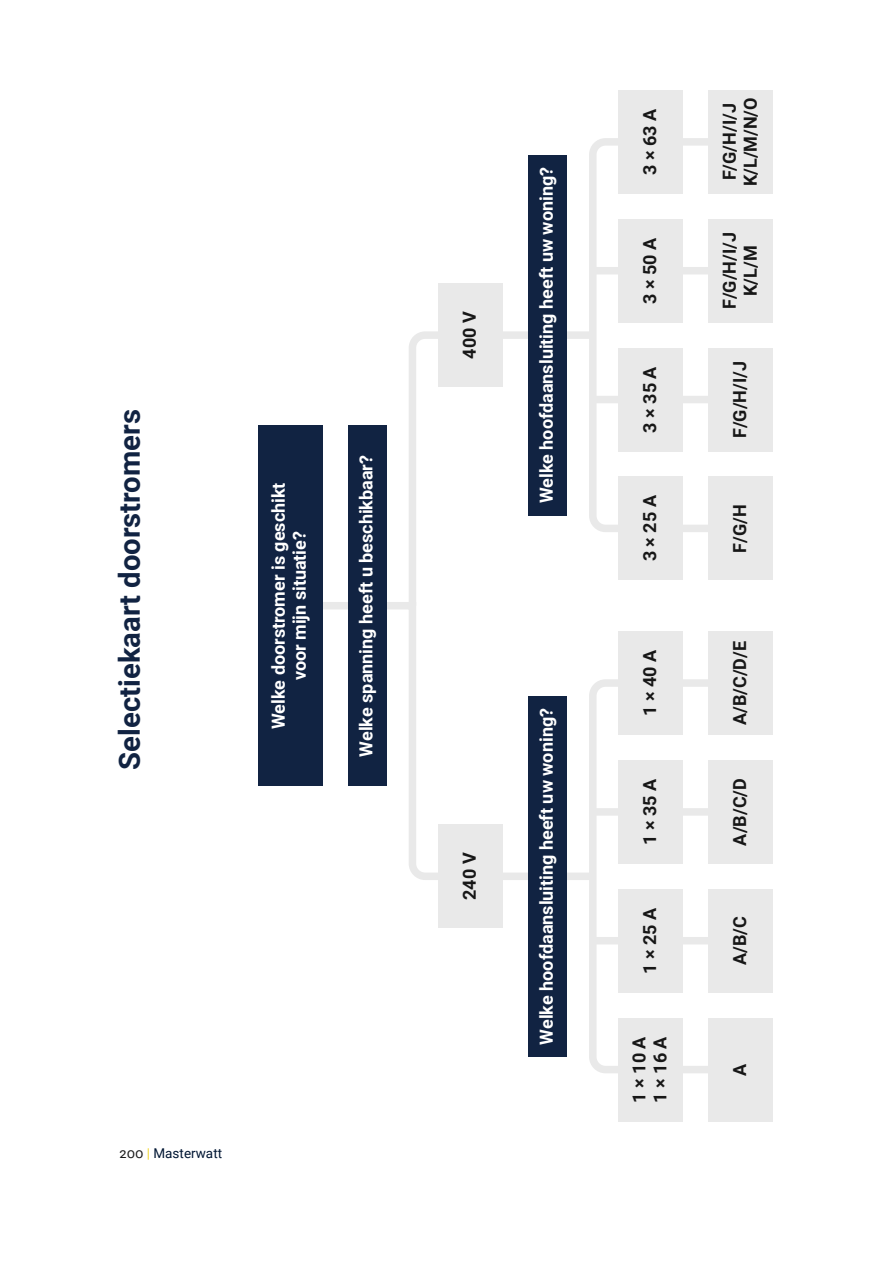
<style>
.page{position:relative;width:893px;height:1263px;background:#fff}
.page>*{position:absolute;margin:0;border:0;box-sizing:border-box;transform-origin:0 0}
.t1{font:700 29.25px "Roboto";color:#112342}
.t2{font:700 18px/21px "Roboto";color:#fff;text-align:center}
.t3{font:700 18px/21px "Roboto";color:#171717;text-align:center}
.t4{font:13.5px "Roboto";color:#001633}
.s1{color:#1a1a1a}
.s2{color:#f1d629}
</style>
<div class="page">
<div style="left:322px;top:602px;width:26px;height:7px;background:#e9e9e9"></div>
<svg style="left:387px;top:331px;width:59px;height:549px"></svg>
<div style="left:503px;top:872px;width:90px;height:8px;background:#e9e9e9"></div>
<svg style="left:585px;top:675px;width:131px;height:402px"></svg>
<div style="left:593px;top:937px;width:116px;height:7px;background:#e9e9e9"></div>
<div style="left:593px;top:808px;width:116px;height:8px;background:#e9e9e9"></div>
<div style="left:503px;top:331px;width:90px;height:8px;background:#e9e9e9"></div>
<svg style="left:589px;top:134px;width:127px;height:402px"></svg>
<div style="left:593px;top:396px;width:116px;height:7px;background:#e9e9e9"></div>
<div style="left:593px;top:267px;width:116px;height:7px;background:#e9e9e9"></div>
<div style="left:258px;top:425px;width:64px;height:361px;background:#112342"></div>
<div style="left:528px;top:155px;width:39px;height:360px;background:#112342"></div>
<div style="left:528px;top:696px;width:39px;height:361px;background:#112342"></div>
<div style="left:619px;top:1018px;width:64px;height:103px;background:#e9e9e9"></div>
<div style="left:619px;top:889px;width:64px;height:103px;background:#e9e9e9"></div>
<div style="left:709px;top:889px;width:64px;height:103px;background:#e9e9e9"></div>
<div style="left:619px;top:760px;width:64px;height:103px;background:#e9e9e9"></div>
<div style="left:709px;top:760px;width:64px;height:103px;background:#e9e9e9"></div>
<div style="left:619px;top:631px;width:64px;height:103px;background:#e9e9e9"></div>
<div style="left:709px;top:631px;width:64px;height:103px;background:#e9e9e9"></div>
<div style="left:619px;top:477px;width:64px;height:103px;background:#e9e9e9"></div>
<div style="left:709px;top:477px;width:64px;height:103px;background:#e9e9e9"></div>
<div style="left:619px;top:348px;width:64px;height:103px;background:#e9e9e9"></div>
<div style="left:438px;top:825px;width:65px;height:103px;background:#e9e9e9"></div>
<div style="left:348px;top:425px;width:39px;height:361px;background:#112342"></div>
<div style="left:438px;top:284px;width:65px;height:103px;background:#e9e9e9"></div>
<div style="left:709px;top:348px;width:64px;height:103px;background:#e9e9e9"></div>
<div style="left:619px;top:219px;width:64px;height:103px;background:#e9e9e9"></div>
<div style="left:709px;top:219px;width:64px;height:103px;background:#e9e9e9"></div>
<div style="left:619px;top:90px;width:64px;height:103px;background:#e9e9e9"></div>
<div style="left:709px;top:90px;width:64px;height:103px;background:#e9e9e9"></div>
<div style="left:709px;top:1018px;width:64px;height:103px;background:#e9e9e9"></div>
<h1 class="t1" style="left:109px;top:769px;width:362px;rotate:-90deg">Selectiekaart doorstromers</h1>
<p class="t2" style="left:267px;top:729px;width:248px;rotate:-90deg">Welke doorstromer is geschikt voor mijn situatie?</p>
<p class="t2" style="left:355px;top:756px;width:303px;rotate:-90deg">Welke spanning heeft u beschikbaar?</p>
<p class="t4" style="left:119px;top:1143px;width:105px"><span class="s1">200</span> <span class="s2">|</span> Masterwatt</p>
<p class="t3" style="left:458px;top:359px;width:49px;rotate:-90deg">400 V</p>
<p class="t2" style="left:535px;top:503px;width:338px;rotate:-90deg">Welke hoofdaansluiting heeft uw woning?</p>
<p class="t3" style="left:458px;top:900px;width:49px;rotate:-90deg">240 V</p>
<p class="t2" style="left:535px;top:1044px;width:338px;rotate:-90deg">Welke hoofdaansluiting heeft uw woning?</p>
<p class="t3" style="left:638px;top:175px;width:68px;rotate:-90deg">3 × 63 A</p>
<p class="t3" style="left:718px;top:186px;width:91px;rotate:-90deg">F/G/H/I/J<br>K/L/M/N/O</p>
<p class="t3" style="left:638px;top:304px;width:68px;rotate:-90deg">3 × 50 A</p>
<p class="t3" style="left:718px;top:309px;width:79px;rotate:-90deg">F/G/H/I/J<br>K/L/M</p>
<p class="t3" style="left:638px;top:433px;width:68px;rotate:-90deg">3 × 35 A</p>
<p class="t3" style="left:729px;top:438px;width:79px;rotate:-90deg">F/G/H/I/J</p>
<p class="t3" style="left:638px;top:561px;width:68px;rotate:-90deg">3 × 25 A</p>
<p class="t3" style="left:729px;top:553px;width:50px;rotate:-90deg">F/G/H</p>
<p class="t3" style="left:638px;top:716px;width:68px;rotate:-90deg">1 × 40 A</p>
<p class="t3" style="left:729px;top:725px;width:86px;rotate:-90deg">A/B/C/D/E</p>
<p class="t3" style="left:638px;top:845px;width:68px;rotate:-90deg">1 × 35 A</p>
<p class="t3" style="left:729px;top:845px;width:69px;rotate:-90deg">A/B/C/D</p>
<p class="t3" style="left:638px;top:974px;width:68px;rotate:-90deg">1 × 25 A</p>
<p class="t3" style="left:729px;top:965px;width:50px;rotate:-90deg">A/B/C</p>
<p class="t3" style="left:628px;top:1103px;width:68px;text-align:left;rotate:-90deg">1 × 10 A<br>1 × 16 A</p>
<p class="t3" style="left:729px;top:1076px;width:14px;rotate:-90deg">A</p>
</div>
